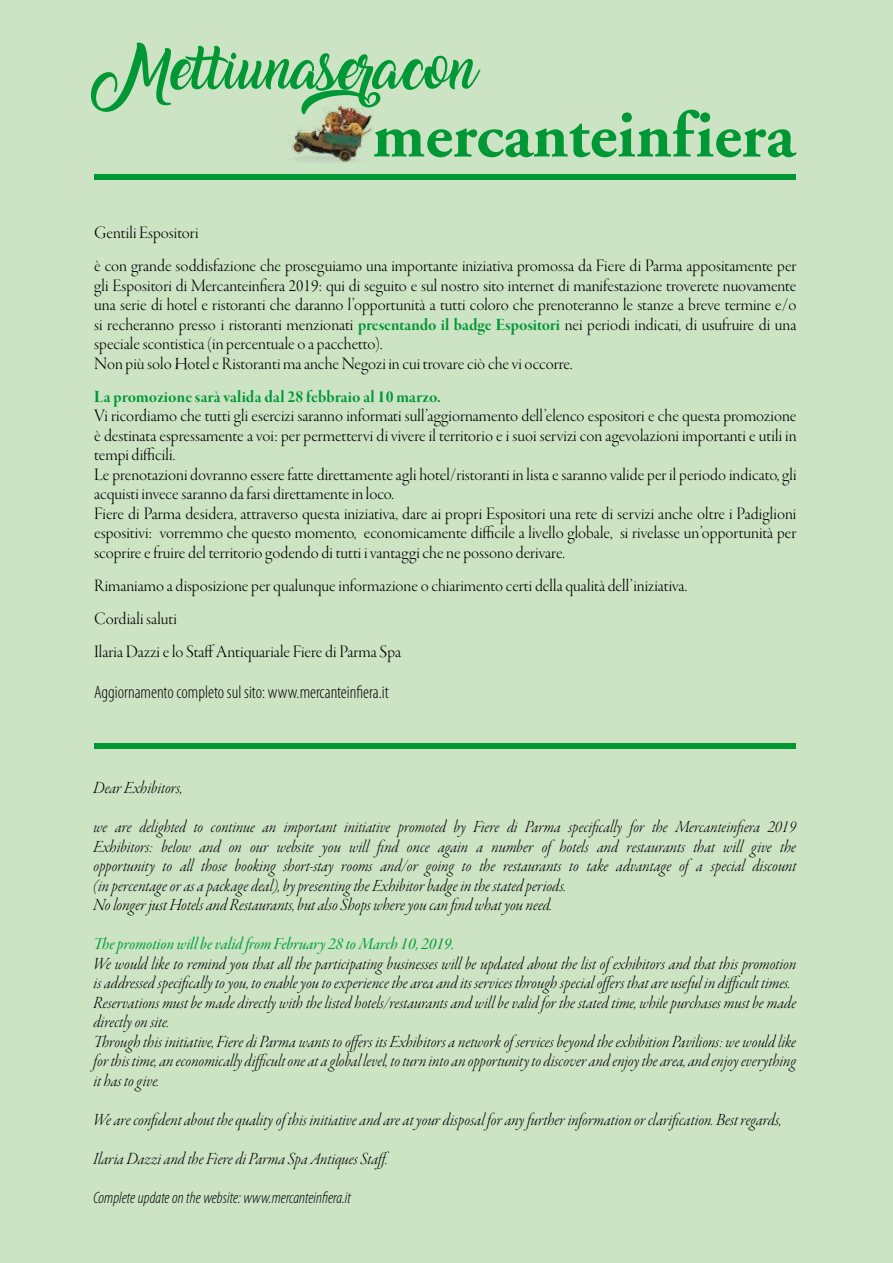
<style>
.page{position:relative;width:893px;height:1263px;background:#cce3c4}
.page>*{position:absolute;margin:0;border:0;box-sizing:border-box;transform-origin:0 0}
.t1{font:18px/19.5px "Garamond Premr Pro Lt Disp";color:#000}
.t2{font:18px/19.5px "Garamond Premr Pro Lt It Disp";color:#000}
.t3{font:18px "Garamond Premr Pro Med It Disp";color:#00a13a}
.t4{font:300 condensed 18px "Myriad Pro";color:#000}
.t5{font:18px "Garamond Premr Pro Bd Disp";letter-spacing:.01em;color:#009735}
.t6{font:italic 300 condensed 16.5px "Myriad Pro";color:#000}
.s1{font-family:"Garamond Premr Pro Bd Disp";color:#009735}
</style>
<div class="page">
<img style="left:295px;top:157px;width:62px;height:6px">
<svg style="left:90px;top:43px;width:707px;height:114px"></svg>
<div style="left:94px;top:743px;width:701px;height:6px;background:#009735"></div>
<div style="left:94px;top:174px;width:701px;height:6px;background:#009735"></div>
<p class="t1" style="left:94px;top:217px;width:704px;line-height:33px">Gentili Espositori<br>è con grande soddisfazione che proseguiamo una importante iniziativa promossa da Fiere di Parma appositamente per</p>
<p class="t1" style="left:94px;top:276px;width:704px">gli Espositori di Mercanteinfiera 2019: qui di seguito e sul nostro sito internet di manifestazione troverete nuovamente una serie di hotel e ristoranti che daranno l’opportunità a tutti coloro che prenoteranno le stanze a breve termine e/o si recheranno presso i ristoranti menzionati <span class="s1">presentando il badge Espositori</span> nei periodi indicati, di usufruire di una speciale scontistica (in percentuale o a pacchetto).<br>Non più solo Hotel e Ristoranti ma anche Negozi in cui trovare ciò che vi occorre.</p>
<p class="t5" style="left:94px;top:387px;width:348px">La promozione sarà valida dal 28 febbraio al 10 marzo.</p>
<p class="t1" style="left:94px;top:407px;width:704px">Vi ricordiamo che tutti gli esercizi saranno informati sull’aggiornamento dell’elenco espositori e che questa promozione è destinata espressamente a voi: per permettervi di vivere il territorio e i suoi servizi con agevolazioni importanti e utili in tempi difficili.<br>Le prenotazioni dovranno essere fatte direttamente agli hotel/ristoranti in lista e saranno valide per il periodo indicato, gli acquisti invece saranno da farsi direttamente in loco.<br>Fiere di Parma desidera, attraverso questa iniziativa, dare ai propri Espositori una rete di servizi anche oltre i Padiglioni espositivi: vorremmo che questo momento, economicamente difficile a livello globale, si rivelasse un’opportunità per scoprire e fruire del territorio godendo di tutti i vantaggi che ne possono derivare.</p>
<p class="t1" style="left:94px;top:569px;width:594px;line-height:33px">Rimaniamo a disposizione per qualunque informazione o chiarimento certi della qualità dell’iniziativa.<br>Cordiali saluti<br>Ilaria Dazzi e lo Staff Antiquariale Fiere di Parma Spa</p>
<p class="t4" style="left:94px;top:681px;width:296px">Aggiornamento completo sul sito: www.mercanteinfiera.it</p>
<p class="t2" style="left:94px;top:769px;width:704px;line-height:39.2px">Dear Exhibitors,<br>we are delighted to continue an important initiative promoted by Fiere di Parma specifically for the Mercanteinfiera 2019</p>
<p class="t2" style="left:94px;top:838px;width:704px">Exhibitors: below and on our website you will find once again a number of hotels and restaurants that will give the opportunity to all those booking short-stay rooms and/or going to the restaurants to take advantage of a special discount (in percentage or as a package deal), by presenting the Exhibitor badge in the stated periods.<br>No longer just Hotels and Restaurants, but also Shops where you can find what you need.</p>
<p class="t3" style="left:94px;top:934px;width:362px">The promotion will be valid from February 28 to March 10, 2019.</p>
<p class="t2" style="left:94px;top:955px;width:704px">We would like to remind you that all the participating businesses will be updated about the list of exhibitors and that this promotion is addressed specifically to you, to enable you to experience the area and its services through special offers that are useful in difficult times.<br>Reservations must be made directly with the listed hotels/restaurants and will be valid for the stated time, while purchases must be made directly on site.<br>Through this initiative, Fiere di Parma wants to offers its Exhibitors a network of services beyond the exhibition Pavilions: we would like for this time, an economically difficult one at a global level, to turn into an opportunity to discover and enjoy the area, and enjoy everything it has to give.</p>
<p class="t2" style="left:94px;top:1101px;width:690px;line-height:39px">We are confident about the quality of this initiative and are at your disposal for any further information or clarification. Best regards,<br>Ilaria Dazzi and the Fiere di Parma Spa Antiques Staff.</p>
<p class="t6" style="left:94px;top:1188px;width:259px">Complete update on the website: www.mercanteinfiera.it</p>
</div>
